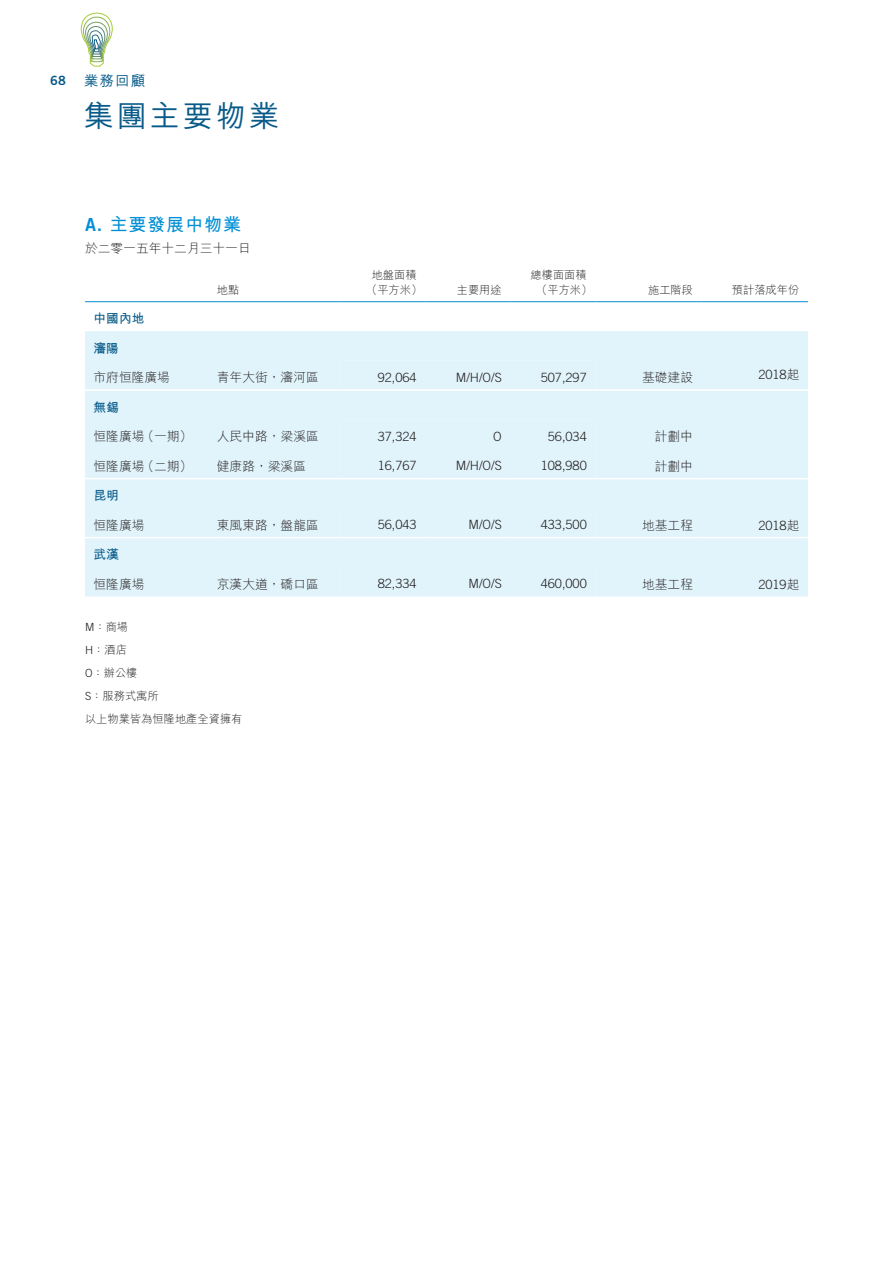
<style>
.page{position:relative;width:893px;height:1263px;background:#fff}
.page>*{position:absolute;margin:0;border:0;box-sizing:border-box;transform-origin:0 0}
.t1{font:500 30px "M Hei HK";letter-spacing:.1em;color:#075a88}
.t2{font:700 18px "M Hei HK";letter-spacing:.05em;color:#008fd5}
.t3{font:500 14.25px "M Hei HK";color:#075a88}
.t4{font:300 12.75px "Trade Gothic LT Std";color:#231f20}
.t5{font:300 12.75px "M Hei HK";color:#231f20}
.t6{font:700 12.75px "M Hei HK";color:#075a88}
.t7{font:12.75px "Trade Gothic LT Std Bd 2";color:#075a88}
.t8{font:300 11.25px/23px "M Hei HK";color:#231f20;text-align:center}
.s1{font-family:"Trade Gothic LT Std Bd 2";font-weight:400}
.s2{font-family:"M Hei HK"}
.s3{font-family:"Trade Gothic LT Std"}
</style>
<div class="page">
<svg style="left:80px;top:12px;width:33px;height:55px"></svg>
<div style="left:85px;top:331px;width:723px;height:265px;background:#e1f4fc"></div>
<div style="left:340px;top:361px;width:255px;height:235px;background:#e1f4fc"></div>
<hr style="left:85px;top:389px;width:132px;height:2px;background:#fff">
<hr style="left:217px;top:389px;width:123px;height:2px;background:#fff">
<hr style="left:340px;top:389px;width:85px;height:2px;background:#fff">
<hr style="left:425px;top:389px;width:85px;height:2px;background:#fff">
<hr style="left:510px;top:389px;width:85px;height:2px;background:#fff">
<hr style="left:595px;top:389px;width:107px;height:2px;background:#fff">
<hr style="left:702px;top:389px;width:106px;height:2px;background:#fff">
<hr style="left:85px;top:478px;width:132px;height:1px;background:#fff">
<hr style="left:217px;top:478px;width:123px;height:1px;background:#fff">
<hr style="left:340px;top:478px;width:85px;height:1px;background:#fff">
<hr style="left:425px;top:478px;width:85px;height:1px;background:#fff">
<hr style="left:510px;top:478px;width:85px;height:1px;background:#fff">
<hr style="left:595px;top:478px;width:107px;height:1px;background:#fff">
<hr style="left:702px;top:478px;width:106px;height:1px;background:#fff">
<hr style="left:85px;top:537px;width:132px;height:1px;background:#fff">
<hr style="left:217px;top:537px;width:123px;height:1px;background:#fff">
<hr style="left:340px;top:537px;width:85px;height:1px;background:#fff">
<hr style="left:425px;top:537px;width:85px;height:1px;background:#fff">
<hr style="left:510px;top:537px;width:85px;height:1px;background:#fff">
<hr style="left:595px;top:537px;width:107px;height:1px;background:#fff">
<hr style="left:702px;top:537px;width:106px;height:1px;background:#fff">
<hr style="left:85px;top:301px;width:132px;height:1px;background:#008fd5">
<hr style="left:217px;top:301px;width:123px;height:1px;background:#008fd5">
<hr style="left:340px;top:301px;width:85px;height:1px;background:#008fd5">
<hr style="left:425px;top:301px;width:85px;height:1px;background:#008fd5">
<hr style="left:510px;top:301px;width:85px;height:1px;background:#008fd5">
<hr style="left:595px;top:301px;width:107px;height:1px;background:#008fd5">
<hr style="left:702px;top:301px;width:106px;height:1px;background:#008fd5">
<p class="t7" style="left:50px;top:73px;width:17px">68</p>
<p class="t3" style="left:84px;top:71px;width:63px">業務回顧</p>
<h1 class="t1" style="left:84px;top:94px;width:196px">集團主要物業</h1>
<h2 class="t2" style="left:85px;top:211px;width:158px"><span class="s1">A.</span> 主要發展中物業</h2>
<p class="t5" style="left:85px;top:242px;width:167px">於二零一五年十二月三十一日</p>
<p class="t8" style="left:217px;top:278px;width:24px">地點</p>
<p class="t8" style="left:366px;top:267px;width:58px;line-height:15px">地盤面積（平方米）</p>
<p class="t8" style="left:457px;top:278px;width:46px">主要用途</p>
<p class="t8" style="left:531px;top:267px;width:63px;line-height:15px">總樓面面積（平方米）</p>
<p class="t8" style="left:648px;top:278px;width:46px">施工階段</p>
<p class="t8" style="left:732px;top:278px;width:69px">預計落成年份</p>
<p class="t6" style="left:94px;top:309px;width:52px">中國內地</p>
<p class="t6" style="left:94px;top:339px;width:27px">瀋陽</p>
<p class="t5" style="left:94px;top:371px;width:78px">市府恒隆廣場</p>
<p class="t5" style="left:217px;top:371px;width:103px">青年大街，瀋河區</p>
<p class="t4" style="left:378px;top:369px;width:40px">92,064</p>
<p class="t4" style="left:456px;top:369px;width:48px">M/H/O/S</p>
<p class="t4" style="left:541px;top:369px;width:48px">507,297</p>
<p class="t5" style="left:642px;top:371px;width:52px">基礎建設</p>
<p class="t4" style="left:758px;top:367px;width:43px">2018<span class="s2">起</span></p>
<p class="t6" style="left:94px;top:398px;width:27px">無錫</p>
<p class="t5" style="left:94px;top:430px;width:100px">恒隆廣場（一期）</p>
<p class="t5" style="left:217px;top:430px;width:103px">人民中路，梁溪區</p>
<p class="t4" style="left:378px;top:428px;width:40px">37,324</p>
<p class="t4" style="left:493px;top:428px;width:10px">O</p>
<p class="t4" style="left:548px;top:428px;width:40px">56,034</p>
<p class="t5" style="left:655px;top:430px;width:40px">計劃中</p>
<p class="t5" style="left:94px;top:459px;width:100px">恒隆廣場（二期）</p>
<p class="t5" style="left:217px;top:459px;width:91px">健康路，梁溪區</p>
<p class="t4" style="left:378px;top:458px;width:40px">16,767</p>
<p class="t4" style="left:456px;top:458px;width:48px">M/H/O/S</p>
<p class="t4" style="left:541px;top:458px;width:48px">108,980</p>
<p class="t5" style="left:655px;top:459px;width:40px">計劃中</p>
<p class="t6" style="left:94px;top:486px;width:27px">昆明</p>
<p class="t5" style="left:94px;top:518px;width:52px">恒隆廣場</p>
<p class="t5" style="left:217px;top:518px;width:103px">東風東路，盤龍區</p>
<p class="t4" style="left:378px;top:517px;width:40px">56,043</p>
<p class="t4" style="left:468px;top:517px;width:35px">M/O/S</p>
<p class="t4" style="left:541px;top:517px;width:48px">433,500</p>
<p class="t5" style="left:642px;top:518px;width:52px">地基工程</p>
<p class="t4" style="left:758px;top:517px;width:43px">2018<span class="s2">起</span></p>
<p class="t6" style="left:94px;top:545px;width:27px">武漢</p>
<p class="t5" style="left:94px;top:577px;width:52px">恒隆廣場</p>
<p class="t5" style="left:217px;top:577px;width:103px">京漢大道，礄口區</p>
<p class="t4" style="left:378px;top:576px;width:40px">82,334</p>
<p class="t4" style="left:468px;top:576px;width:35px">M/O/S</p>
<p class="t4" style="left:541px;top:576px;width:48px">460,000</p>
<p class="t5" style="left:642px;top:577px;width:52px">地基工程</p>
<p class="t4" style="left:758px;top:576px;width:43px">2019<span class="s2">起</span></p>
<p class="t8" style="left:85px;top:616px;width:159px;text-align:left"><span class="s3">M</span>：商場<br><span class="s3">H</span>：酒店<br><span class="s3">O</span>：辦公樓<br><span class="s3">S</span>：服務式寓所<br>以上物業皆為恒隆地產全資擁有</p>
</div>
